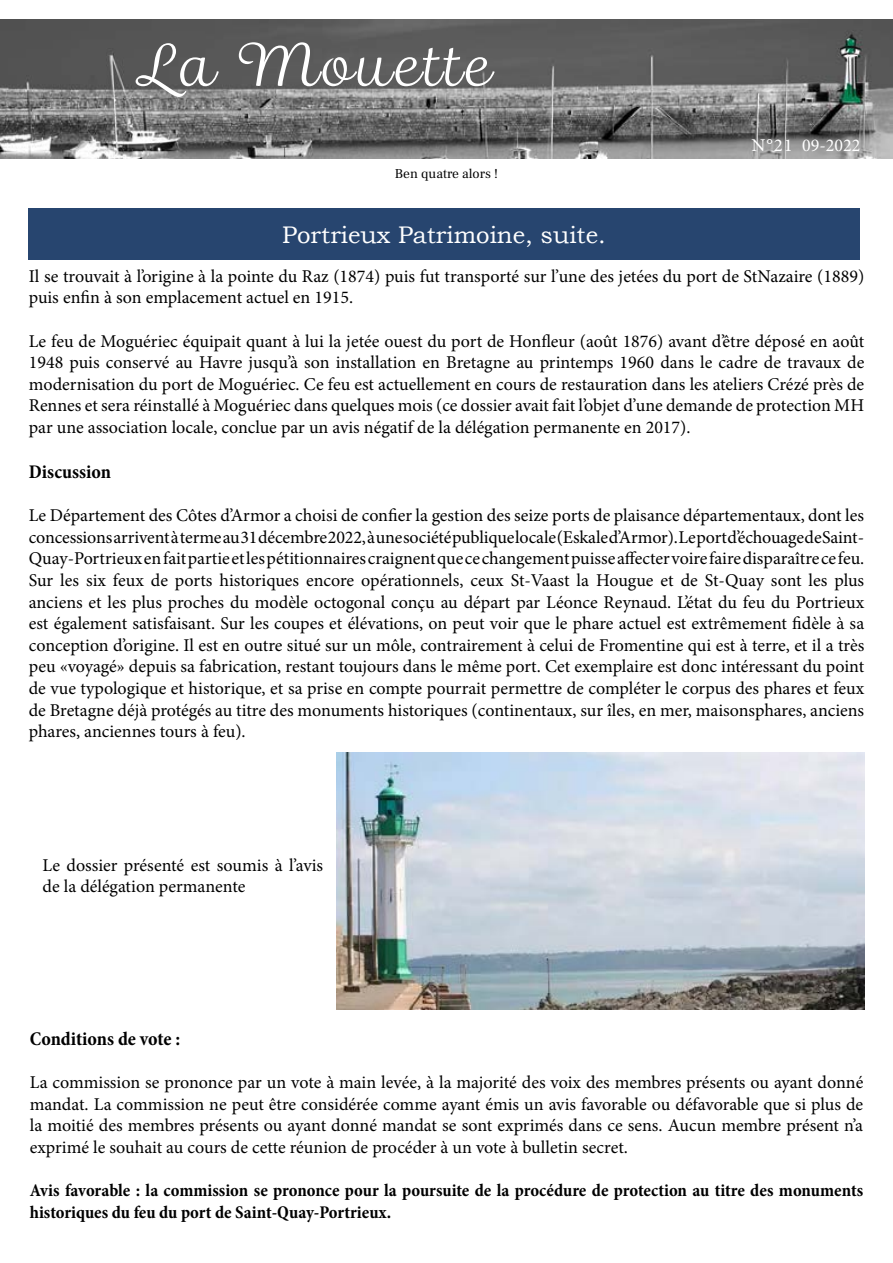
<style>
.page{position:relative;width:893px;height:1263px;background:#fff}
.page>*{position:absolute;margin:0;border:0;box-sizing:border-box;transform-origin:0 0}
.t1{font:55.5px "Madre Script";letter-spacing:.05em;color:#fff;scale:1.05 1}
.t2{font:24px "Bookman Old Style";color:#fff}
.t3{font:700 condensed 19.5px "Minion Pro";color:#000}
.t4{font:18px/21.6px "Minion Pro";color:#000;text-align:justify}
.t5{font:700 condensed 18px/21.6px "Minion Pro";color:#000}
.t6{font:18px "Minion Pro";color:#fff;scale:1.05 1}
.t7{font:13.5px "Frank Ruhl Hofshi";color:#000}
</style>
<div class="page">
<img style="left:0;top:21px;width:893px;height:137px">
<div style="left:28px;top:208px;width:832px;height:52px;background:#27456f"></div>
<img style="left:337px;top:753px;width:527px;height:257px">
<h1 class="t1" style="left:124px;top:30px;width:341px">La Mouette</h1>
<h1 class="t1" style="left:136px;top:34px;width:341px">La Mouette</h1>
<p class="t7" style="left:395px;top:165px;width:105px">Ben quatre alors !</p>
<h2 class="t2" style="left:282px;top:222px;width:325px">Portrieux Patrimoine, suite.</h2>
<p class="t6" style="left:739px;top:129px;width:105px">N°21 09-2022</p>
<p class="t6" style="left:751px;top:133px;width:105px">N°21 09-2022</p>
<p class="t4" style="left:29px;top:265px;width:837px">Il se trouvait à l’origine à la pointe du Raz (1874) puis fut transporté sur l’une des jetées du port de StNazaire (1889) puis enfin à son emplacement actuel en 1915.</p>
<p class="t4" style="left:29px;top:330px;width:837px">Le feu de Moguériec équipait quant à lui la jetée ouest du port de Honfleur (août 1876) avant d’être déposé en août 1948 puis conservé au Havre jusqu’à son installation en Bretagne au printemps 1960 dans le cadre de travaux de modernisation du port de Moguériec. Ce feu est actuellement en cours de restauration dans les ateliers Crézé près de Rennes et sera réinstallé à Moguériec dans quelques mois (ce dossier avait fait l’objet d’une demande de protection MH par une association locale, conclue par un avis négatif de la délégation permanente en 2017).</p>
<p class="t3" style="left:29px;top:458px;width:84px">Discussion</p>
<p class="t4" style="left:29px;top:505px;width:837px">Le Département des Côtes d’Armor a choisi de confier la gestion des seize ports de plaisance départementaux, dont les concessions arrivent à terme au 31 décembre 2022, à une société publique locale (Eskale d’Armor). Le port d’échouage de Saint-Quay-Portrieux en fait partie et les pétitionnaires craignent que ce changement puisse affecter voire faire disparaître ce feu.<br>Sur les six feux de ports historiques encore opérationnels, ceux St-Vaast la Hougue et de St-Quay sont les plus anciens et les plus proches du modèle octogonal conçu au départ par Léonce Reynaud. L’état du feu du Portrieux est également satisfaisant. Sur les coupes et élévations, on peut voir que le phare actuel est extrêmement fidèle à sa conception d’origine. Il est en outre situé sur un môle, contrairement à celui de Fromentine qui est à terre, et il a très peu «voyagé» depuis sa fabrication, restant toujours dans le même port. Cet exemplaire est donc intéressant du point de vue typologique et historique, et sa prise en compte pourrait permettre de compléter le corpus des phares et feux de Bretagne déjà protégés au titre des monuments historiques (continentaux, sur îles, en mer, maisonsphares, anciens phares, anciennes tours à feu).</p>
<p class="t4" style="left:43px;top:854px;width:282px">Le dossier présenté est soumis à l’avis de la délégation permanente</p>
<p class="t3" style="left:30px;top:1025px;width:152px">Conditions de vote :</p>
<p class="t4" style="left:30px;top:1072px;width:835px">La commission se prononce par un vote à main levée, à la majorité des voix des membres présents ou ayant donné mandat. La commission ne peut être considérée comme ayant émis un avis favorable ou défavorable que si plus de la moitié des membres présents ou ayant donné mandat se sont exprimés dans ce sens. Aucun membre présent n’a exprimé le souhait au cours de cette réunion de procéder à un vote à bulletin secret.</p>
<p class="t5" style="left:30px;top:1179px;width:835px">Avis favorable : la commission se prononce pour la poursuite de la procédure de protection au titre des monuments historiques du feu du port de Saint-Quay-Portrieux.</p>
</div>
